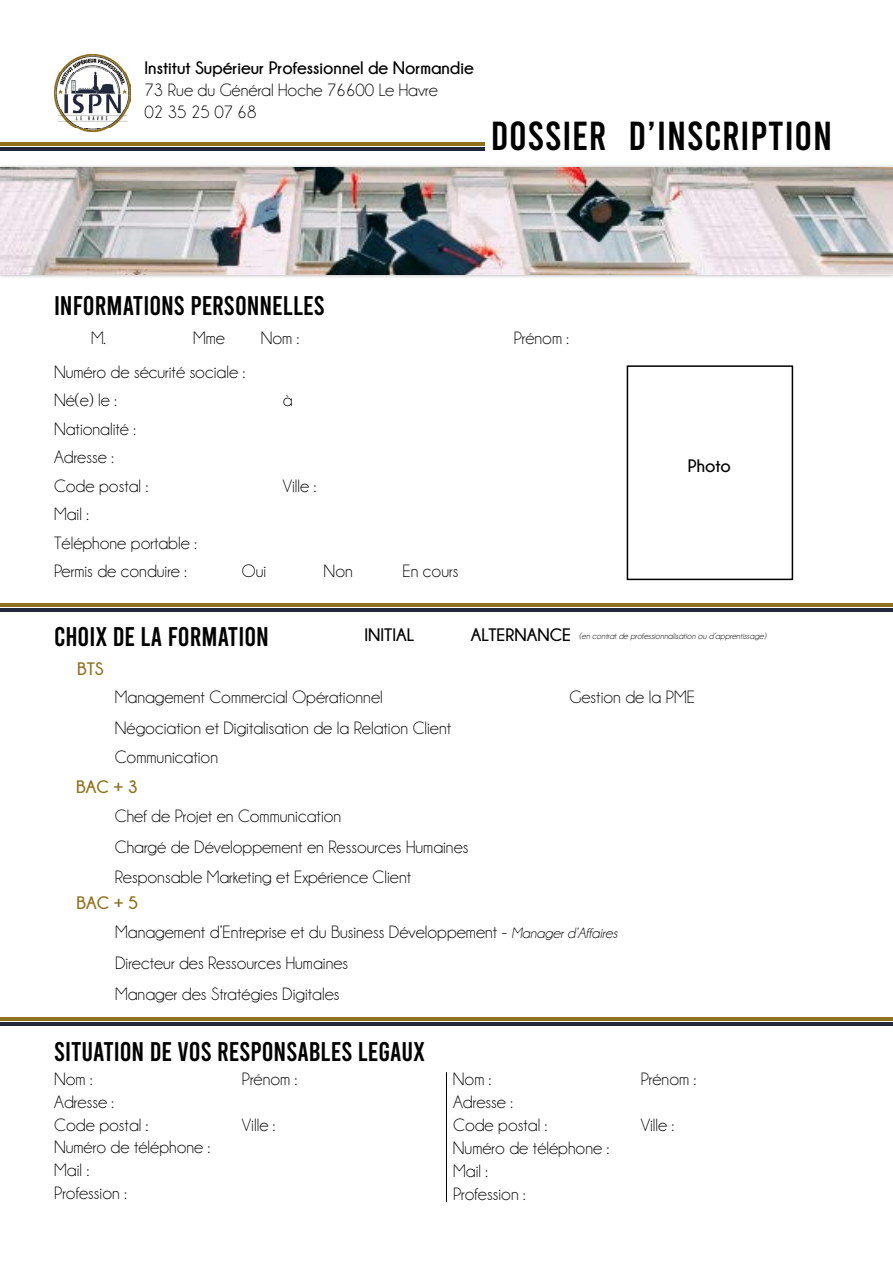
<style>
.page{position:relative;width:893px;height:1263px;background:#fff}
.page>*{position:absolute;margin:0;border:0;box-sizing:border-box;transform-origin:0 0}
.t1{font:40.5px "Bebas";letter-spacing:.02em;color:#000}
.t2{font:27px "Bebas";color:#000}
.t3{font:18px/28.5px "Champagne&Limousines";color:#000}
.t4{font:700 18px "Champagne&Limousines";color:#000}
.t5{font:700 18px "Champagne&Limousines";color:#8f701c}
.t6{font:700 18px "Champagne&Limousines";color:#020203}
.t7{font:italic 9px "Champagne&Limousines";color:#020203}
.s1{font-weight:700;font-style:normal;font-size:18px}
.s2{font-weight:700;color:#8f701c}
.s3{font-style:italic;font-size:15px}
</style>
<div class="page">
<img style="left:54px;top:54px;width:76px;height:77px">
<hr style="left:0;top:142px;width:485px;height:3px;background:#8f701c">
<hr style="left:0;top:148px;width:485px;height:3px;background:#22283b">
<div style="left:0;top:163px;width:893px;height:116px;background:#000;opacity:.38"></div>
<img style="left:0;top:168px;width:893px;height:106px">
<div style="left:627px;top:365px;width:166px;height:215px;border:2px solid #000"></div>
<hr style="left:0;top:603px;width:893px;height:3px;background:#8f701c">
<hr style="left:0;top:609px;width:893px;height:3px;background:#22283b">
<hr style="left:0;top:1017px;width:893px;height:3px;background:#8f701c">
<hr style="left:0;top:1022px;width:893px;height:3px;background:#22283b">
<hr style="left:446px;top:1072px;width:1px;height:130px;background:#000">
<p class="t4" style="left:145px;top:58px;width:331px">Institut Supérieur Professionnel de Normandie</p>
<p class="t3" style="left:145px;top:79px;width:295px;line-height:21.6px">73 Rue du Général Hoche 76600 Le Havre<br>02 35 25 07 68</p>
<h1 class="t1" style="left:491px;top:116px;width:343px">DOSSIER D’INSCRIPTION</h1>
<h2 class="t2" style="left:54px;top:292px;width:160px">INFORMATIONS PERSO</h2>
<h2 class="t2" style="left:247px;top:292px;width:67px">NNELLES</h2>
<p class="t3" style="left:91px;top:324px;width:16px">M.</p>
<p class="t3" style="left:193px;top:324px;width:33px">Mme</p>
<p class="t3" style="left:261px;top:324px;width:40px">Nom :</p>
<p class="t3" style="left:514px;top:324px;width:57px">Prénom :</p>
<p class="t3" style="left:54px;top:358px;width:193px">Numéro de sécurité sociale :<br>Né(e) le :</p>
<p class="t3" style="left:283px;top:386px;width:11px">à</p>
<p class="t3" style="left:54px;top:415px;width:96px">Nationalité :<br>Adresse :<br>Code postal :</p>
<p class="t3" style="left:54px;top:500px;width:144px">Mail :<br>Téléphone portable :<br>Permis de conduire :</p>
<p class="t3" style="left:283px;top:472px;width:35px">Ville :</p>
<p class="t3" style="left:242px;top:557px;width:26px">Oui</p>
<p class="t3" style="left:324px;top:557px;width:31px">Non</p>
<p class="t3" style="left:403px;top:557px;width:57px">En cours</p>
<p class="t4" style="left:688px;top:456px;width:45px">Photo</p>
<h2 class="t2" style="left:54px;top:623px;width:216px">CHOIX DE LA FORMATION</h2>
<p class="t5" style="left:77px;top:658px;width:28px">BTS</p>
<p class="t6" style="left:364px;top:625px;width:51px">INITIAL</p>
<p class="t7" style="left:471px;top:631px;width:297px"><span class="s1">ALTERNANCE</span> (en contrat de professionnalisation ou d’apprentissage)</p>
<p class="t3" style="left:115px;top:681px;width:338px;line-height:30.5px">Management Commercial Opérationnel<br>Négociation et Digitalisation de la Relation Client<br>Communication</p>
<p class="t3" style="left:569px;top:682px;width:127px">Gestion de la PME</p>
<p class="t5" style="left:76px;top:777px;width:63px">BAC + 3</p>
<p class="t3" style="left:115px;top:801px;width:355px;line-height:30.5px">Chef de Projet en Communication<br>Chargé de Développement en Ressources Humaines<br>Responsable Marketing et Expérience Client</p>
<p class="t3" style="left:115px;top:889px;width:504px;text-indent:-39px"><span class="s2">BAC + 5<br></span>Management d’Entreprise et du Business Développement - <span class="s3">Manager d’Affaires</span></p>
<p class="t3" style="left:115px;top:949px;width:235px">Directeur des Ressources Humaines</p>
<p class="t3" style="left:115px;top:980px;width:226px">Manager des Stratégies Digitales</p>
<h2 class="t2" style="left:54px;top:1037px;width:349px">SITUATION DE VOS RESPONSABLES LEGAUX</h2>
<p class="t3" style="left:54px;top:1064px;width:40px">Nom :</p>
<p class="t3" style="left:242px;top:1064px;width:57px">Prénom :</p>
<p class="t3" style="left:54px;top:1090px;width:96px;line-height:23px">Adresse :<br>Code postal :</p>
<p class="t3" style="left:242px;top:1110px;width:35px">Ville :</p>
<p class="t3" style="left:54px;top:1136px;width:158px;line-height:23px">Numéro de téléphone :<br>Mail :<br>Profession :</p>
<p class="t3" style="left:453px;top:1065px;width:40px">Nom :</p>
<p class="t3" style="left:641px;top:1065px;width:57px">Prénom :</p>
<p class="t3" style="left:453px;top:1091px;width:96px;line-height:23px">Adresse :<br>Code postal :</p>
<p class="t3" style="left:641px;top:1111px;width:35px">Ville :</p>
<p class="t3" style="left:453px;top:1136px;width:158px;line-height:23px">Numéro de téléphone :<br>Mail :<br>Profession :</p>
</div>
